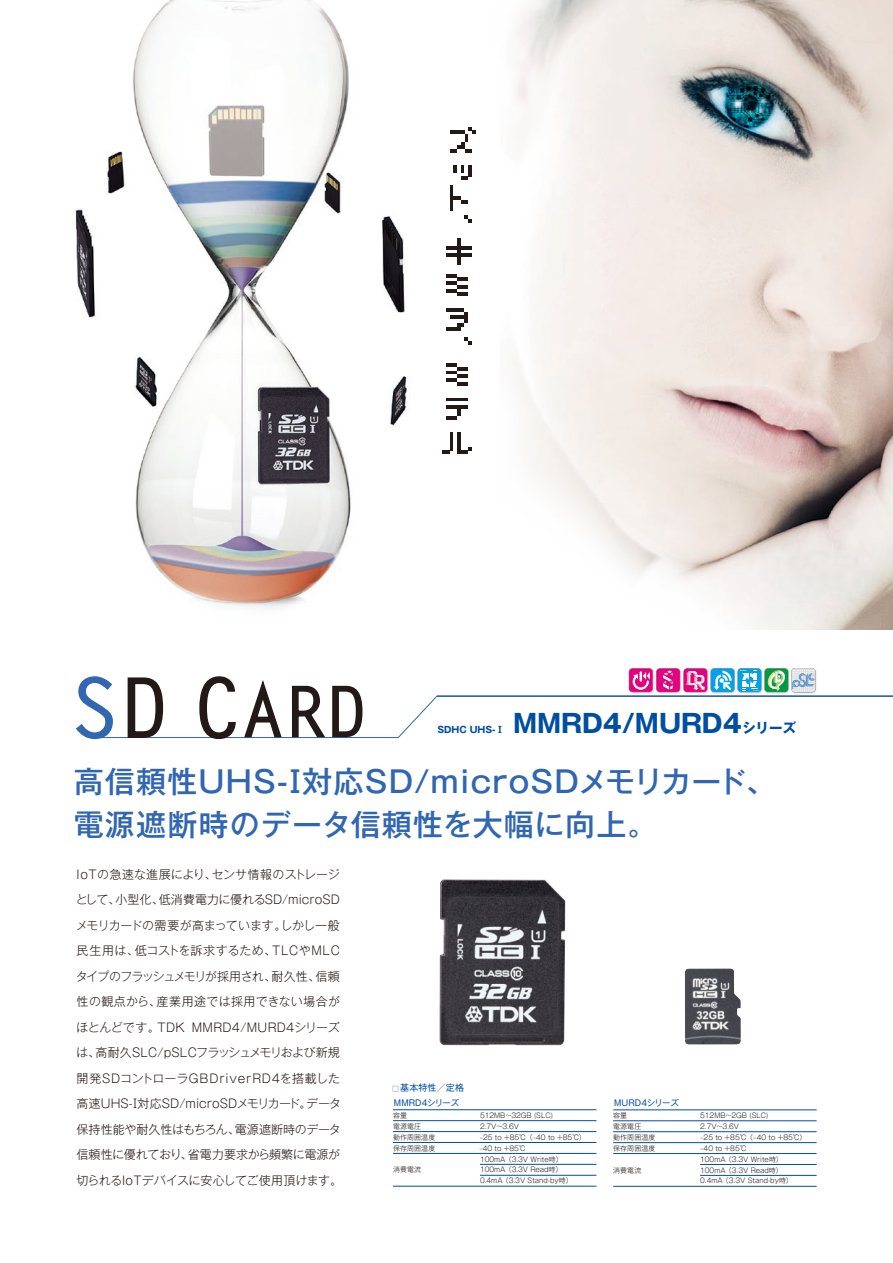
<style>
.page{position:relative;width:893px;height:1263px;background:#fff}
.page>*{position:absolute;margin:0;border:0;box-sizing:border-box;transform-origin:0 0}
.t1{font:700 69.3px "Letter Gothic Std";color:#231916}
.t2{font:500 30px/42.8px "Gothic MB101 Pr 5";letter-spacing:.04em;color:#3166b1}
.t3{font:700 25.5px "Gothic MB101";color:#004ea2}
.t4{font:300 12px/25.5px "Gothic MB101 Pr 5";letter-spacing:.005em;color:#231916}
.t5{font:700 9px "Gothic MB101";color:#004ea2}
.t6{font:9px "Gothic MB101 Pr 5";letter-spacing:.015em;color:#004ea2}
.t7{font:8.4px "Gothic MB101 Pr 5";color:#004ea2}
.t8{font:300 6.9px/10.9px "Gothic MB101 Pr 5";color:#231916}
.t9{font:300 6.9px/10.9px "Gothic MB101 Pr 5";letter-spacing:.02em;color:#231916}
.s1{font-size:81.9px;color:#3166b1}
.s2{font-size:81.9px}
.s3{font-size:13.5px}
.s4{font-size:6.3px}
</style>
<div class="page">
<hr style="left:613px;top:1142px;width:204px;height:1px;background:#004ea2">
<hr style="left:613px;top:1120px;width:204px;height:1px;background:#004ea2">
<hr style="left:613px;top:1131px;width:204px;height:1px;background:#004ea2">
<hr style="left:613px;top:1109px;width:204px;height:1px;background:#004ea2">
<hr style="left:613px;top:1186px;width:204px;height:1px;background:#004ea2">
<hr style="left:700px;top:1164px;width:117px;height:1px;background:#004ea2">
<hr style="left:700px;top:1175px;width:117px;height:1px;background:#004ea2">
<hr style="left:613px;top:1153px;width:204px;height:1px;background:#004ea2">
<hr style="left:393px;top:1142px;width:203px;height:1px;background:#004ea2">
<hr style="left:393px;top:1120px;width:203px;height:1px;background:#004ea2">
<hr style="left:393px;top:1131px;width:203px;height:1px;background:#004ea2">
<hr style="left:393px;top:1109px;width:203px;height:1px;background:#004ea2">
<hr style="left:393px;top:1186px;width:203px;height:1px;background:#004ea2">
<hr style="left:480px;top:1164px;width:116px;height:1px;background:#004ea2">
<hr style="left:480px;top:1175px;width:116px;height:1px;background:#004ea2">
<hr style="left:393px;top:1153px;width:203px;height:1px;background:#004ea2">
<img style="left:440px;top:879px;width:125px;height:166px">
<img style="left:685px;top:968px;width:56px;height:76px">
<svg style="left:76px;top:668px;width:817px;height:72px"></svg>
<img style="left:75px;top:0;width:818px;height:629px">
<svg style="left:442px;top:432px;width:29px;height:22px"></svg>
<svg style="left:446px;top:398px;width:22px;height:22px"></svg>
<svg style="left:446px;top:363px;width:22px;height:22px"></svg>
<svg style="left:446px;top:239px;width:25px;height:25px"></svg>
<svg style="left:465px;top:338px;width:6px;height:7px"></svg>
<svg style="left:450px;top:127px;width:25px;height:25px"></svg>
<svg style="left:450px;top:166px;width:21px;height:56px"></svg>
<svg style="left:446px;top:308px;width:22px;height:22px"></svg>
<svg style="left:446px;top:274px;width:22px;height:22px"></svg>
<h1 class="t1" style="left:70px;top:669px;width:298px"><span class="s1">S</span><span class="s2">D C</span>ARD</h1>
<p class="t5" style="left:437px;top:723px;width:69px">SDHC UHS-Ⅰ</p>
<h3 class="t3" style="left:513px;top:705px;width:284px">MMRD4/MURD4<span class="s3">シリーズ</span></h3>
<h2 class="t2" style="left:74px;top:758px;width:704px">高信頼性UHS-Ⅰ対応SD/microSDメモリカード、電源遮断時のデータ信頼性を大幅に向上。</h2>
<p class="t4" style="left:76px;top:860px;width:268px">IoTの急速な進展により、センサ情報のストレージとして、小型化、低消費電力に優れるSD/microSDメモリカードの需要が高まっています。しかし一般民生用は、低コストを訴求するため、TLCやMLCタイプのフラッシュメモリが採用され、耐久性、信頼性の観点から、産業用途では採用できない場合がほとんどです。TDK MMRD4/MURD4シリーズは、高耐久SLC/pSLCフラッシュメモリおよび新規開発SDコントローラGBDriverRD4を搭載した高速UHS-Ⅰ対応SD/microSDメモリカード。データ保持性能や耐久性はもちろん、電源遮断時のデータ信頼性に優れており、省電力要求から頻繁に電源が切られるIoTデバイスに安心してご使用頂けます。</p>
<p class="t6" style="left:393px;top:1080px;width:73px"><span class="s4">□</span> 基本特性／定格</p>
<p class="t7" style="left:394px;top:1096px;width:67px">MMRD4シリーズ</p>
<p class="t9" style="left:393px;top:1109px;width:44px">容量<br>電源電圧<br>動作周囲温度保存周囲温度</p>
<p class="t8" style="left:393px;top:1164px;width:30px">消費電流</p>
<p class="t8" style="left:479px;top:1109px;width:108px">512MB～32GB (SLC)<br>2.7V～3.6V<br>‒25 to +85℃（‒40 to +85℃）‒40 to +85℃<br>100mA （3.3V Write時）<br>100mA （3.3V Read時）<br>0.4mA （3.3V Stand-by時）</p>
<p class="t7" style="left:614px;top:1096px;width:66px">MURD4シリーズ</p>
<p class="t9" style="left:613px;top:1109px;width:44px">容量<br>電源電圧<br>動作周囲温度保存周囲温度</p>
<p class="t8" style="left:613px;top:1164px;width:30px">消費電流</p>
<p class="t8" style="left:700px;top:1109px;width:108px">512MB～2GB (SLC)<br>2.7V～3.6V<br>‒25 to +85℃（‒40 to +85℃）‒40 to +85℃<br>100mA （3.3V Write時）<br>100mA （3.3V Read時）<br>0.4mA （3.3V Stand-by時）</p>
</div>
